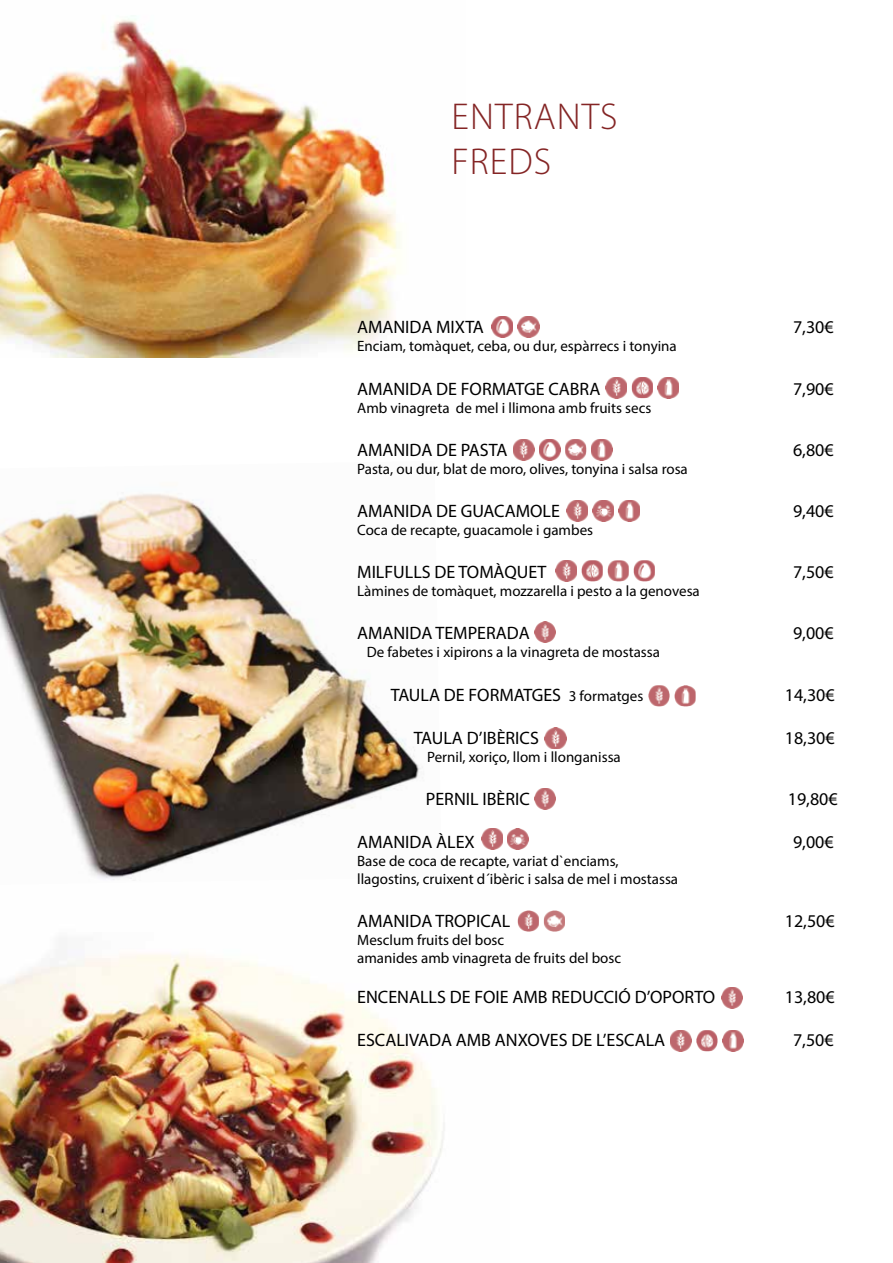
<style>
.page{position:relative;width:893px;height:1263px;background:#fff}
.page>*{position:absolute;margin:0;border:0;box-sizing:border-box;transform-origin:0 0}
.t1{font:300 37.5px/45px "Myriad Pro";letter-spacing:.03em;color:#842525}
.t2{font:18px "Myriad Pro";color:#000}
.t3{font:15px/18px "Myriad Pro";color:#000}
.s1{font-size:15px}
</style>
<div class="page">
<img style="left:0;top:954px;width:445px;height:309px">
<img style="left:606px;top:377px;width:21px;height:21px">
<img style="left:632px;top:377px;width:21px;height:21px">
<img style="left:658px;top:377px;width:21px;height:21px">
<img style="left:513px;top:439px;width:21px;height:21px">
<img style="left:539px;top:439px;width:21px;height:21px">
<img style="left:565px;top:439px;width:21px;height:21px">
<img style="left:591px;top:439px;width:21px;height:21px">
<img style="left:567px;top:500px;width:21px;height:21px">
<img style="left:593px;top:500px;width:21px;height:21px">
<img style="left:619px;top:500px;width:21px;height:21px">
<img style="left:556px;top:560px;width:21px;height:21px">
<img style="left:582px;top:560px;width:21px;height:21px">
<img style="left:608px;top:560px;width:21px;height:21px">
<img style="left:634px;top:560px;width:21px;height:21px">
<img style="left:535px;top:621px;width:21px;height:22px">
<img style="left:721px;top:987px;width:21px;height:21px">
<img style="left:535px;top:788px;width:21px;height:21px">
<img style="left:482px;top:828px;width:21px;height:21px">
<img style="left:507px;top:828px;width:21px;height:21px">
<img style="left:518px;top:910px;width:21px;height:21px">
<img style="left:544px;top:910px;width:21px;height:21px">
<img style="left:670px;top:1030px;width:21px;height:21px">
<img style="left:696px;top:1030px;width:21px;height:21px">
<img style="left:722px;top:1030px;width:21px;height:21px">
<img style="left:0;top:19px;width:401px;height:339px">
<img style="left:0;top:493px;width:423px;height:387px">
<img style="left:492px;top:316px;width:21px;height:21px">
<img style="left:518px;top:316px;width:21px;height:21px">
<img style="left:648px;top:685px;width:21px;height:21px">
<img style="left:675px;top:685px;width:21px;height:21px">
<img style="left:545px;top:728px;width:21px;height:21px">
<h1 class="t1" style="left:451px;top:95px;width:168px">ENTRANTS<br>FREDS</h1>
<p class="t2" style="left:357px;top:316px;width:128px">AMANIDA MIXTA</p>
<p class="t2" style="left:793px;top:316px;width:42px">7,30€</p>
<p class="t3" style="left:357px;top:337px;width:321px">Enciam, tomàquet, ceba, ou dur, espàrrecs i tonyina</p>
<p class="t2" style="left:357px;top:377px;width:245px">AMANIDA DE FORMATGE CABRA</p>
<p class="t2" style="left:793px;top:377px;width:42px">7,90€</p>
<p class="t3" style="left:357px;top:398px;width:296px">Amb vinagreta de mel i llimona amb fruits secs</p>
<p class="t2" style="left:357px;top:439px;width:152px">AMANIDA DE PASTA</p>
<p class="t2" style="left:793px;top:439px;width:42px">6,80€</p>
<p class="t3" style="left:357px;top:459px;width:332px">Pasta, ou dur, blat de moro, olives, tonyina i salsa rosa</p>
<p class="t2" style="left:357px;top:500px;width:204px">AMANIDA DE GUACAMOLE</p>
<p class="t2" style="left:793px;top:500px;width:42px">9,40€</p>
<p class="t3" style="left:357px;top:521px;width:237px">Coca de recapte, guacamole i gambes</p>
<p class="t2" style="left:357px;top:561px;width:191px">MILFULLS DE TOMÀQUET</p>
<p class="t2" style="left:793px;top:561px;width:42px">7,50€</p>
<p class="t3" style="left:357px;top:582px;width:344px">Làmines de tomàquet, mozzarella i pesto a la genovesa</p>
<p class="t2" style="left:357px;top:622px;width:174px">AMANIDA TEMPERADA</p>
<p class="t2" style="left:793px;top:622px;width:42px">9,00€</p>
<p class="t3" style="left:367px;top:643px;width:295px">De fabetes i xipirons a la vinagreta de mostassa</p>
<p class="t2" style="left:391px;top:683px;width:254px">TAULA DE FORMATGES <span class="s1">3 formatges</span></p>
<p class="t2" style="left:785px;top:683px;width:51px">14,30€</p>
<p class="t2" style="left:414px;top:727px;width:127px">TAULA D’IBÈRICS</p>
<p class="t2" style="left:785px;top:727px;width:51px">18,30€</p>
<p class="t3" style="left:427px;top:747px;width:195px">Pernil, xoriço, llom i llonganissa</p>
<p class="t2" style="left:426px;top:788px;width:105px">PERNIL IBÈRIC</p>
<p class="t2" style="left:788px;top:788px;width:51px">19,80€</p>
<p class="t2" style="left:357px;top:831px;width:119px">AMANIDA ÀLEX</p>
<p class="t2" style="left:793px;top:831px;width:42px">9,00€</p>
<p class="t3" style="left:357px;top:852px;width:322px">Base de coca de recapte, variat d`enciams, llagostins, cruixent d´ibèric i salsa de mel i mostassa</p>
<p class="t2" style="left:357px;top:910px;width:155px">AMANIDA TROPICAL</p>
<p class="t2" style="left:785px;top:910px;width:51px">12,50€</p>
<p class="t3" style="left:357px;top:931px;width:265px">Mesclum fruits del bosc<br>amanides amb vinagreta de fruits del bosc</p>
<p class="t2" style="left:357px;top:986px;width:360px">ENCENALLS DE FOIE AMB REDUCCIÓ D’OPORTO</p>
<p class="t2" style="left:785px;top:986px;width:51px">13,80€</p>
<p class="t2" style="left:357px;top:1029px;width:310px">ESCALIVADA AMB ANXOVES DE L’ESCALA</p>
<p class="t2" style="left:793px;top:1029px;width:42px">7,50€</p>
</div>
